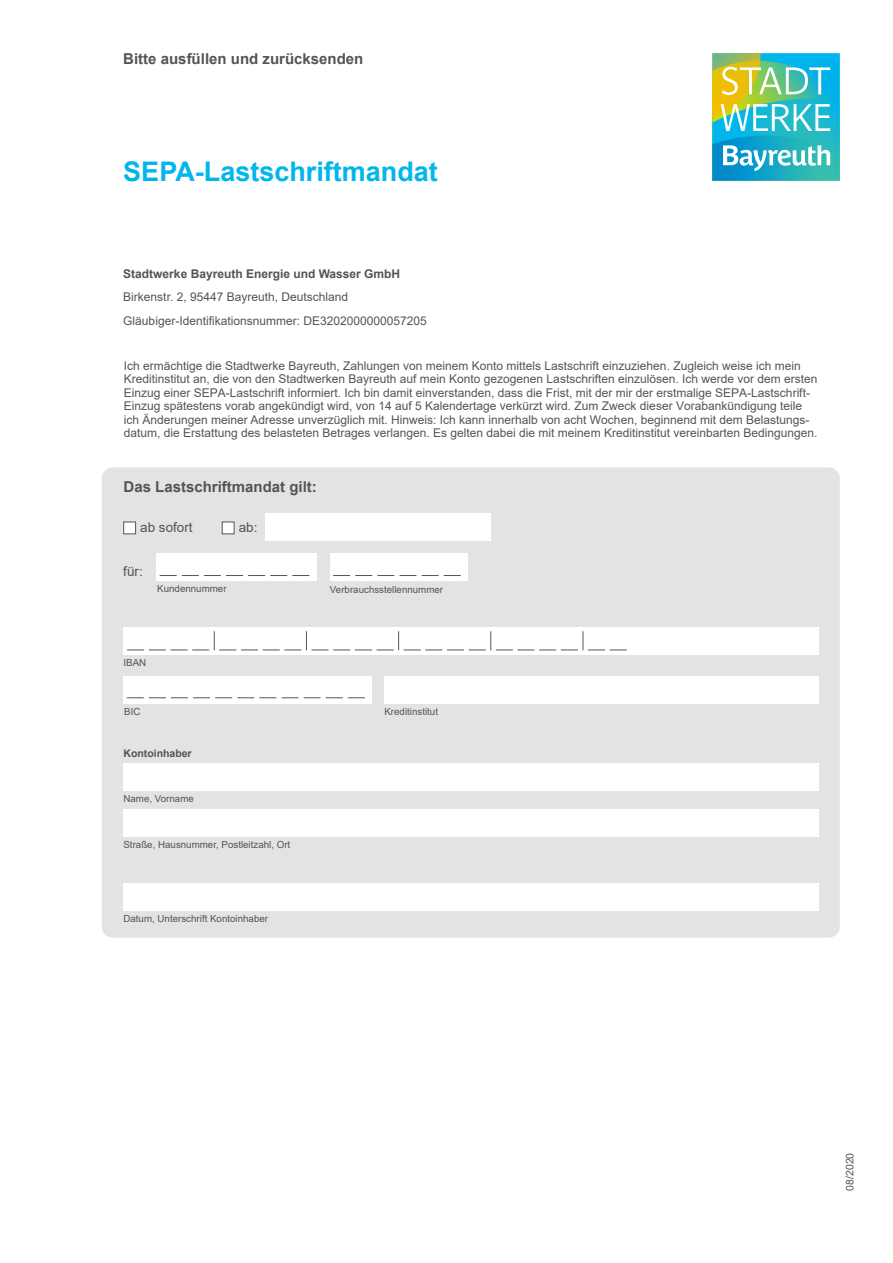
<style>
.page{position:relative;width:893px;height:1263px;background:#fff}
.page>*{position:absolute;margin:0;border:0;box-sizing:border-box;transform-origin:0 0}
.t1{font:700 27px "Arial";color:#00b6ed}
.t2{font:700 15px "Arial";color:#57544f}
.t3{font:13.5px "Arial";color:#57544f}
.t4{font:12px/13.5px "Arial";color:#57544f}
.t5{font:700 12px "Arial";color:#57544f}
.t6{font:700 10.5px "Arial";color:#57544f}
.t7{font:10.5px "Arial";color:#57544f}
.t8{font:9.75px "Arial";color:#57544f}
</style>
<div class="page">
<div style="left:102px;top:467px;width:738px;height:471px;background:#e3e3e3;border-radius:11px"></div>
<svg style="left:712px;top:53px;width:128px;height:128px;background:#5ec0b4"></svg>
<div style="left:123px;top:809px;width:696px;height:28px;background:#fff"></div>
<div style="left:123px;top:763px;width:696px;height:28px;background:#fff"></div>
<div style="left:123px;top:883px;width:696px;height:27px;background:#fff"></div>
<div style="left:123px;top:627px;width:696px;height:28px;background:#fff"></div>
<svg style="left:127px;top:631px;width:500px;height:20px"></svg>
<div style="left:384px;top:676px;width:435px;height:27px;background:#fff"></div>
<div style="left:123px;top:522px;width:13px;height:12px;background:#fff;border:1px solid #57544f"></div>
<div style="left:222px;top:522px;width:12px;height:12px;background:#fff;border:1px solid #57544f"></div>
<div style="left:265px;top:513px;width:226px;height:28px;background:#fff"></div>
<div style="left:156px;top:553px;width:161px;height:28px;background:#fff"></div>
<svg style="left:160px;top:575px;width:149px;height:1px"></svg>
<div style="left:123px;top:676px;width:249px;height:27px;background:#fff"></div>
<svg style="left:127px;top:697px;width:171px;height:1px"></svg>
<svg style="left:304px;top:697px;width:61px;height:1px"></svg>
<div style="left:330px;top:553px;width:138px;height:28px;background:#fff"></div>
<svg style="left:333px;top:575px;width:83px;height:1px"></svg>
<svg style="left:422px;top:575px;width:39px;height:1px"></svg>
<p class="t2" style="left:123px;top:48px;width:242px">Bitte ausfüllen und zurücksenden</p>
<h1 class="t1" style="left:123px;top:152px;width:316px">SEPA-Lastschriftmandat</h1>
<p class="t5" style="left:123px;top:266px;width:278px">Stadtwerke Bayreuth Energie und Wasser GmbH</p>
<p class="t4" style="left:123px;top:290px;width:226px">Birkenstr. 2, 95447 Bayreuth, Deutschland</p>
<p class="t4" style="left:123px;top:314px;width:305px">Gläubiger-Identifikationsnummer: DE3202000000057205</p>
<p class="t4" style="left:124px;top:359px;width:695px">Ich ermächtige die Stadtwerke Bayreuth, Zahlungen von meinem Konto mittels Lastschrift einzuziehen. Zugleich weise ich mein Kreditinstitut an, die von den Stadtwerken Bayreuth auf mein Konto gezogenen Lastschriften einzulösen. Ich werde vor dem ersten Einzug einer SEPA-Lastschrift informiert. Ich bin damit einverstanden, dass die Frist, mit der mir der erstmalige SEPA-Lastschrift-Einzug spätestens vorab angekündigt wird, von 14 auf 5 Kalendertage verkürzt wird. Zum Zweck dieser Vorabankündigung teile ich Änderungen meiner Adresse unverzüglich mit. Hinweis: Ich kann innerhalb von acht Wochen, beginnend mit dem Belastungs&shy;datum, die Erstattung des belasteten Betrages verlangen. Es gelten dabei die mit meinem Kreditinstitut vereinbarten Bedingungen.</p>
<p class="t2" style="left:124px;top:476px;width:195px">Das Lastschriftmandat gilt:</p>
<p class="t3" style="left:140px;top:518px;width:54px">ab sofort</p>
<p class="t3" style="left:239px;top:518px;width:20px">ab:</p>
<p class="t3" style="left:123px;top:562px;width:21px">für:</p>
<p class="t8" style="left:157px;top:582px;width:71px">Kundennummer</p>
<p class="t8" style="left:330px;top:583px;width:115px">Verbrauchsstellennummer</p>
<p class="t8" style="left:123px;top:656px;width:24px">IBAN</p>
<p class="t8" style="left:124px;top:704px;width:18px">BIC</p>
<p class="t8" style="left:384px;top:705px;width:55px">Kreditinstitut</p>
<p class="t6" style="left:123px;top:746px;width:70px">Kontoinhaber</p>
<p class="t8" style="left:123px;top:792px;width:72px">Name, Vorname</p>
<p class="t8" style="left:123px;top:838px;width:168px">Straße, Hausnummer, Postleitzahl, Ort</p>
<p class="t8" style="left:123px;top:911px;width:146px">Datum, Unterschrift Kontoinhaber</p>
<p class="t7" style="left:842px;top:1191px;width:39px;rotate:-90deg">08/2020</p>
</div>
